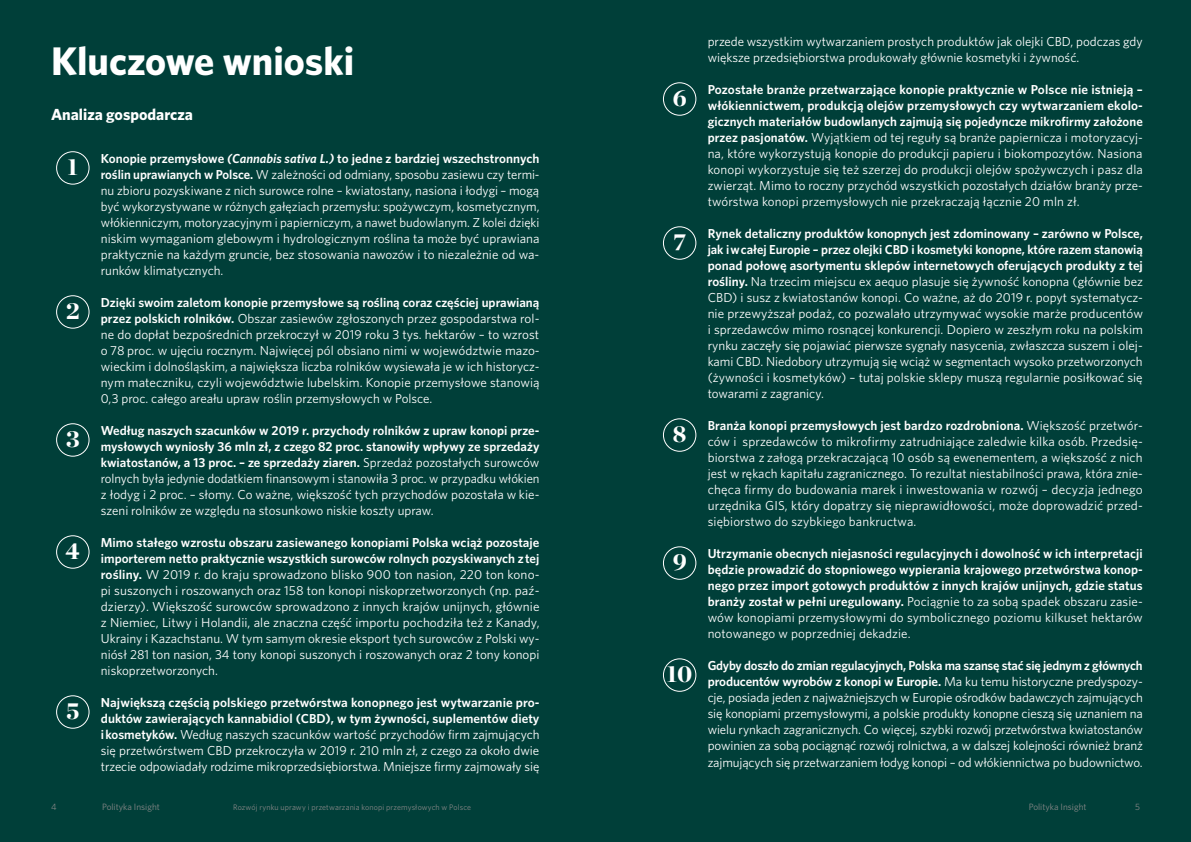
<style>
.page{position:relative;width:1191px;height:842px;background:#003f39}
.page>*{position:absolute;margin:0;border:0;box-sizing:border-box;transform-origin:0 0}
.t1{font:700 40px "Whitney";color:#fff}
.t2{font:900 23.4px "Chronicle Display";color:#fff}
.t3{font:700 16px "Whitney";color:#fff}
.t4{font:13px/16px "Whitney";color:#fff;text-align:justify}
.t5{font:600 13px/16px "Whitney";letter-spacing:.01em;color:#fff;text-align:justify}
.t6{font:9.2px "Whitney";color:#878787}
.t7{font:8px "Whitney";letter-spacing:.015em;color:#878787}
.s1{font-weight:600}
.s2{font-weight:600;font-style:italic}
.s3{font-weight:400}
</style>
<div class="page">
<div style="left:56px;top:151px;width:33px;height:34px;border:1px solid #fff;border-radius:50%"></div>
<div style="left:56px;top:295px;width:33px;height:34px;border:1px solid #fff;border-radius:50%"></div>
<div style="left:56px;top:423px;width:33px;height:34px;border:1px solid #fff;border-radius:50%"></div>
<div style="left:56px;top:535px;width:33px;height:34px;border:1px solid #fff;border-radius:50%"></div>
<div style="left:56px;top:695px;width:33px;height:34px;border:1px solid #fff;border-radius:50%"></div>
<div style="left:663px;top:82px;width:33px;height:34px;border:1px solid #fff;border-radius:50%"></div>
<div style="left:663px;top:226px;width:33px;height:34px;border:1px solid #fff;border-radius:50%"></div>
<div style="left:663px;top:418px;width:33px;height:34px;border:1px solid #fff;border-radius:50%"></div>
<div style="left:663px;top:546px;width:33px;height:34px;border:1px solid #fff;border-radius:50%"></div>
<div style="left:663px;top:658px;width:33px;height:34px;border:1px solid #fff;border-radius:50%"></div>
<h1 class="t1" style="left:51px;top:34px;width:305px">Kluczowe wnioski</h1>
<p class="t3" style="left:51px;top:104px;width:143px">Analiza gospodarcza</p>
<h2 class="t2" style="left:68px;top:148px;width:12px">1</h2>
<h2 class="t2" style="left:66px;top:292px;width:15px">2</h2>
<h2 class="t2" style="left:66px;top:420px;width:15px">3</h2>
<h2 class="t2" style="left:66px;top:532px;width:16px">4</h2>
<h2 class="t2" style="left:66px;top:692px;width:15px">5</h2>
<p class="t4" style="left:101px;top:150px;width:440px"><span class="s1">Konopie przemysłowe</span> <span class="s2">(Cannabis sativa L.)</span> <span class="s1">to jedne z bardziej wszechstronnych roślin uprawianych w Polsce.</span> W zależności od odmiany, sposobu zasiewu czy termi&shy;nu zbioru pozyskiwane z nich surowce rolne – kwiatostany, nasiona i łodygi – mogą być wykorzystywane w różnych gałęziach przemysłu: spożywczym, kosmetycznym, włókienniczym, motoryzacyjnym i papierniczym, a nawet budowlanym. Z kolei dzięki niskim wymaganiom glebowym i hydrologicznym roślina ta może być uprawiana praktycznie na każdym gruncie, bez stosowania nawozów i to niezależnie od wa&shy;runków klimatycznych.</p>
<p class="t4" style="left:101px;top:294px;width:440px"><span class="s1">Dzięki swoim zaletom konopie przemysłowe są rośliną coraz częściej uprawianą przez polskich rolników.</span> Obszar zasiewów zgłoszonych przez gospodarstwa rol&shy;ne do dopłat bezpośrednich przekroczył w 2019 roku 3 tys. hektarów – to wzrost o 78 proc. w ujęciu rocznym. Najwięcej pól obsiano nimi w województwie mazo&shy;wieckim i dolnośląskim, a największa liczba rolników wysiewała je w ich historycz&shy;nym mateczniku, czyli województwie lubelskim. Konopie przemysłowe stanowią 0,3 proc. całego areału upraw roślin przemysłowych w Polsce.</p>
<p class="t4" style="left:101px;top:422px;width:440px"><span class="s1">Według naszych szacunków w 2019 r. przychody rolników z upraw konopi prze&shy;mysłowych wyniosły 36 mln zł, z czego 82 proc. stanowiły wpływy ze sprzedaży kwiatostanów, a 13 proc. – ze sprzedaży ziaren.</span> Sprzedaż pozostałych surowców rolnych była jedynie dodatkiem finansowym i stanowiła 3 proc. w przypadku włókien z łodyg i 2 proc. – słomy. Co ważne, większość tych przychodów pozostała w kie&shy;szeni rolników ze względu na stosunkowo niskie koszty upraw.</p>
<p class="t4" style="left:101px;top:534px;width:440px"><span class="s1">Mimo stałego wzrostu obszaru zasiewanego konopiami Polska wciąż pozostaje importerem netto praktycznie wszystkich surowców rolnych pozyskiwanych z tej rośliny.</span> W 2019 r. do kraju sprowadzono blisko 900 ton nasion, 220 ton kono&shy;pi suszonych i roszowanych oraz 158 ton konopi niskoprzetworzonych (np. paź&shy;dzierzy). Większość surowców sprowadzono z innych krajów unijnych, głównie z Niemiec, Litwy i Holandii, ale znaczna część importu pochodziła też z Kanady, Ukrainy i Kazachstanu. W tym samym okresie eksport tych surowców z Polski wy&shy;niósł 281 ton nasion, 34 tony konopi suszonych i roszowanych oraz 2 tony konopi niskoprzetworzonych.</p>
<p class="t4" style="left:101px;top:694px;width:440px"><span class="s1">Największą częścią polskiego przetwórstwa konopnego jest wytwarzanie pro&shy;duktów zawierających kannabidiol (CBD), w tym żywności, suplementów diety i kosmetyków.</span> Według naszych szacunków wartość przychodów firm zajmujących się przetwórstwem CBD przekroczyła w 2019 r. 210 mln zł, z czego za około dwie trzecie odpowiadały rodzime mikroprzedsiębiorstwa. Mniejsze firmy zajmowały się</p>
<h2 class="t2" style="left:672px;top:79px;width:15px">6</h2>
<h2 class="t2" style="left:673px;top:223px;width:14px">7</h2>
<h2 class="t2" style="left:673px;top:415px;width:15px">8</h2>
<h2 class="t2" style="left:672px;top:543px;width:15px">9</h2>
<h2 class="t2" style="left:667px;top:655px;width:27px">10</h2>
<p class="t4" style="left:707px;top:34px;width:436px">przede wszystkim wytwarzaniem prostych produktów jak olejki CBD, podczas gdy większe przedsiębiorstwa produkowały głównie kosmetyki i żywność.</p>
<p class="t4" style="left:707px;top:82px;width:437px"><span class="s1">Pozostałe branże przetwarzające konopie praktycznie w Polsce nie istnieją – włókiennictwem, produkcją olejów przemysłowych czy wytwarzaniem ekolo&shy;gicznych materiałów budowlanych zajmują się pojedyncze mikrofirmy założone przez pasjonatów.</span> Wyjątkiem od tej reguły są branże papiernicza i motoryzacyj&shy;na, które wykorzystują konopie do produkcji papieru i biokompozytów. Nasiona konopi wykorzystuje się też szerzej do produkcji olejów spożywczych i pasz dla zwierząt. Mimo to roczny przychód wszystkich pozostałych działów branży prze&shy;twórstwa konopi przemysłowych nie przekraczają łącznie 20 mln zł.</p>
<p class="t4" style="left:707px;top:226px;width:437px"><span class="s1">Rynek detaliczny produktów konopnych jest zdominowany – zarówno w Polsce, jak i w całej Europie – przez olejki CBD i kosmetyki konopne, które razem stanowią ponad połowę asortymentu sklepów internetowych oferujących produkty z tej rośliny.</span> Na trzecim miejscu ex aequo plasuje się żywność konopna (głównie bez CBD) i susz z kwiatostanów konopi. Co ważne, aż do 2019 r. popyt systematycz&shy;nie przewyższał podaż, co pozwalało utrzymywać wysokie marże producentów i sprzedawców mimo rosnącej konkurencji. Dopiero w zeszłym roku na polskim rynku zaczęły się pojawiać pierwsze sygnały nasycenia, zwłaszcza suszem i olej&shy;kami CBD. Niedobory utrzymują się wciąż w segmentach wysoko przetworzonych (żywności i kosmetyków) – tutaj polskie sklepy muszą regularnie posiłkować się towarami z zagranicy.</p>
<p class="t4" style="left:707px;top:418px;width:437px"><span class="s1">Branża konopi przemysłowych jest bardzo rozdrobniona.</span> Większość przetwór&shy;ców i sprzedawców to mikrofirmy zatrudniające zaledwie kilka osób. Przedsię&shy;biorstwa z załogą przekraczającą 10 osób są ewenementem, a większość z nich jest w rękach kapitału zagranicznego. To rezultat niestabilności prawa, która znie&shy;chęca firmy do budowania marek i inwestowania w rozwój – decyzja jednego urzędnika GIS, który dopatrzy się nieprawidłowości, może doprowadzić przed&shy;siębiorstwo do szybkiego bankructwa.</p>
<p class="t5" style="left:707px;top:546px;width:437px">Utrzymanie obecnych niejasności regulacyjnych i dowolność w ich interpretacji będzie prowadzić do stopniowego wypierania krajowego przetwórstwa konop&shy;nego przez import gotowych produktów z innych krajów unijnych, gdzie status branży został w pełni uregulowany. <span class="s3">Pociągnie to za sobą spadek obszaru zasie&shy;wów konopiami przemysłowymi do symbolicznego poziomu kilkuset hektarów notowanego w poprzedniej dekadzie.</span></p>
<p class="t4" style="left:707px;top:658px;width:437px"><span class="s1">Gdyby doszło do zmian regulacyjnych, Polska ma szansę stać się jednym z głównych producentów wyrobów z konopi w Europie.</span> Ma ku temu historyczne predyspozy&shy;cje, posiada jeden z najważniejszych w Europie ośrodków badawczych zajmujących się konopiami przemysłowymi, a polskie produkty konopne cieszą się uznaniem na wielu rynkach zagranicznych. Co więcej, szybki rozwój przetwórstwa kwiatostanów powinien za sobą pociągnąć rozwój rolnictwa, a w dalszej kolejności również branż zajmujących się przetwarzaniem łodyg konopi – od włókiennictwa po budownictwo.</p>
<p class="t6" style="left:51px;top:801px;width:7px">4</p>
<p class="t6" style="left:102px;top:801px;width:59px">Polityka Insight</p>
<p class="t7" style="left:233px;top:802px;width:239px">Rozwój rynku uprawy i przetwarzania konopi przemysłowych w Polsce</p>
<p class="t6" style="left:1028px;top:801px;width:59px">Polityka Insight</p>
<p class="t6" style="left:1135px;top:801px;width:6px">5</p>
</div>
